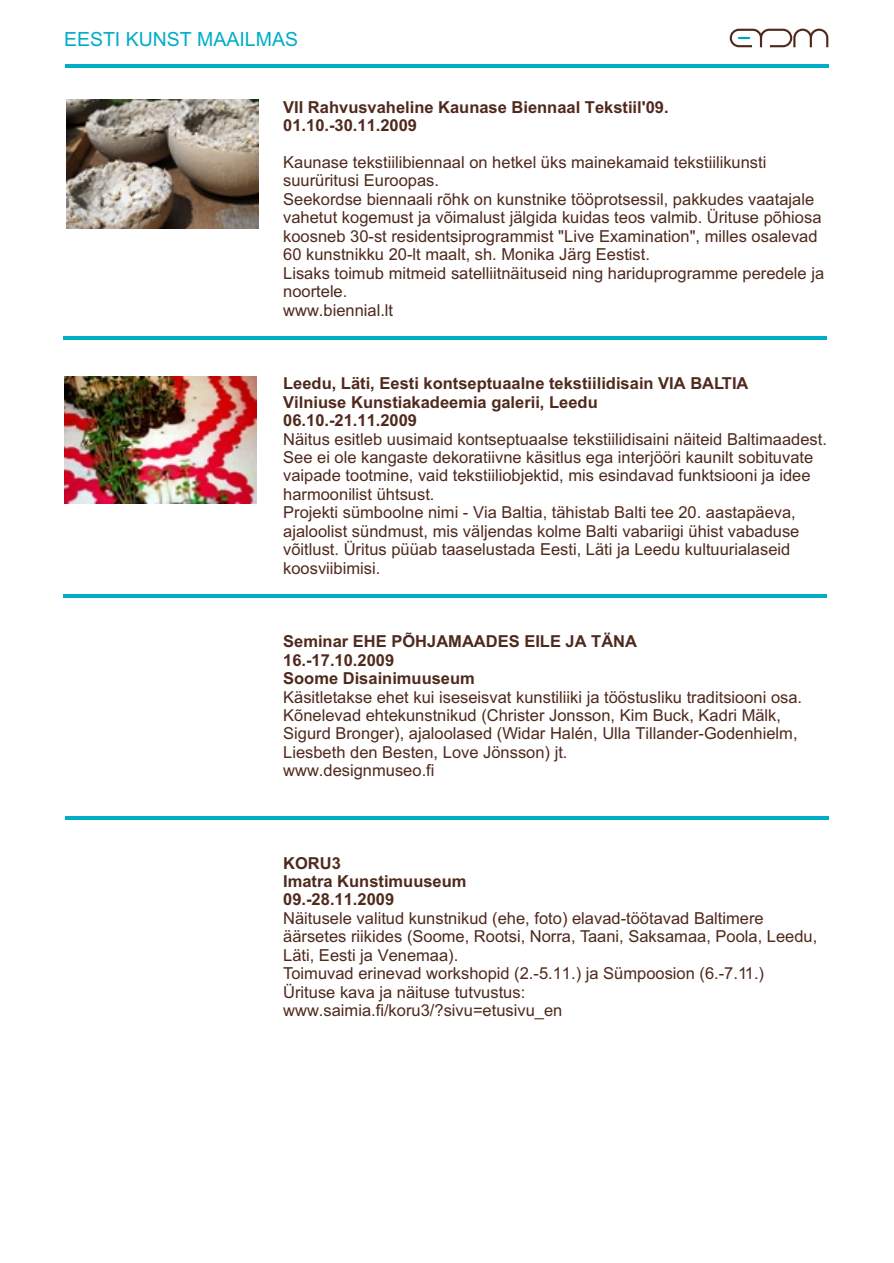
<style>
.page{position:relative;width:894px;height:1263px;background:#fff}
.page>*{position:absolute;margin:0;border:0;box-sizing:border-box;transform-origin:0 0}
.t1{font:19.5px "Arial";color:#00adc7}
.t2{font:16.5px/18.5px "Arial";color:#4f291c}
.t3{font:700 16.5px/18.5px "Arial";color:#4f291c}
</style>
<div class="page">
<svg style="left:730px;top:29px;width:98px;height:18px"></svg>
<hr style="left:65px;top:64px;width:763px;height:4px;background:#00adc7">
<hr style="left:63px;top:337px;width:764px;height:3px;background:#00adc7">
<img style="left:66px;top:100px;width:192px;height:129px">
<img style="left:65px;top:376px;width:192px;height:128px">
<hr style="left:63px;top:594px;width:764px;height:4px;background:#00adc7">
<hr style="left:65px;top:817px;width:763px;height:3px;background:#00adc7">
<p class="t1" style="left:64px;top:31px;width:236px">EESTI KUNST MAAILMAS</p>
<p class="t3" style="left:283px;top:99px;width:387px">VII Rahvusvaheline Kaunase Biennaal Tekstiil'09.<br>01.10.-30.11.2009</p>
<p class="t2" style="left:283px;top:155px;width:543px">Kaunase tekstiilibiennaal on hetkel üks mainekamaid tekstiilikunsti suurüritusi Euroopas.<br>Seekordse biennaali rõhk on kunstnike tööprotsessil, pakkudes vaatajale vahetut kogemust ja võimalust jälgida kuidas teos valmib. Ürituse põhiosa koosneb 30-st residentsiprogrammist "Live Examination", milles osalevad 60 kunstnikku 20-lt maalt, sh. Monika Järg Eestist.<br>Lisaks toimub mitmeid satelliitnäituseid ning hariduprogramme peredele ja noortele.<br>www.biennial.lt</p>
<p class="t3" style="left:283px;top:376px;width:467px">Leedu, Läti, Eesti kontseptuaalne tekstiilidisain VIA BALTIA<br>Vilniuse Kunstiakadeemia galerii, Leedu<br>06.10.-21.11.2009</p>
<p class="t2" style="left:283px;top:431px;width:545px">Näitus esitleb uusimaid kontseptuaalse tekstiilidisaini näiteid Baltimaadest.<br>See ei ole kangaste dekoratiivne käsitlus ega interjööri kaunilt sobituvate vaipade tootmine, vaid tekstiiliobjektid, mis esindavad funktsiooni ja idee harmoonilist ühtsust.<br>Projekti sümboolne nimi - Via Baltia, tähistab Balti tee 20. aastapäeva, ajaloolist sündmust, mis väljendas kolme Balti vabariigi ühist vabaduse võitlust. Üritus püüab taaselustada Eesti, Läti ja Leedu kultuurialaseid koosviibimisi.</p>
<p class="t3" style="left:283px;top:634px;width:355px">Seminar EHE PÕHJAMAADES EILE JA TÄNA<br>16.-17.10.2009<br>Soome Disainimuuseum</p>
<p class="t2" style="left:283px;top:689px;width:521px">Käsitletakse ehet kui iseseisvat kunstiliiki ja tööstusliku traditsiooni osa.<br>Kõnelevad ehtekunstnikud (Christer Jonsson, Kim Buck, Kadri Mälk, Sigurd Bronger), ajaloolased (Widar Halén, Ulla Tillander-Godenhielm, Liesbeth den Besten, Love Jönsson) jt.<br>www.designmuseo.fi</p>
<p class="t3" style="left:283px;top:855px;width:185px">KORU3<br>Imatra Kunstimuuseum<br>09.-28.11.2009</p>
<p class="t2" style="left:283px;top:910px;width:536px">Näitusele valitud kunstnikud (ehe, foto) elavad-töötavad Baltimere äärsetes riikides (Soome, Rootsi, Norra, Taani, Saksamaa, Poola, Leedu, Läti, Eesti ja Venemaa).<br>Toimuvad erinevad workshopid (2.-5.11.) ja Sümpoosion (6.-7.11.)<br>Ürituse kava ja näituse tutvustus:<br>www.saimia.fi/koru3/?sivu=etusivu_en</p>
</div>
